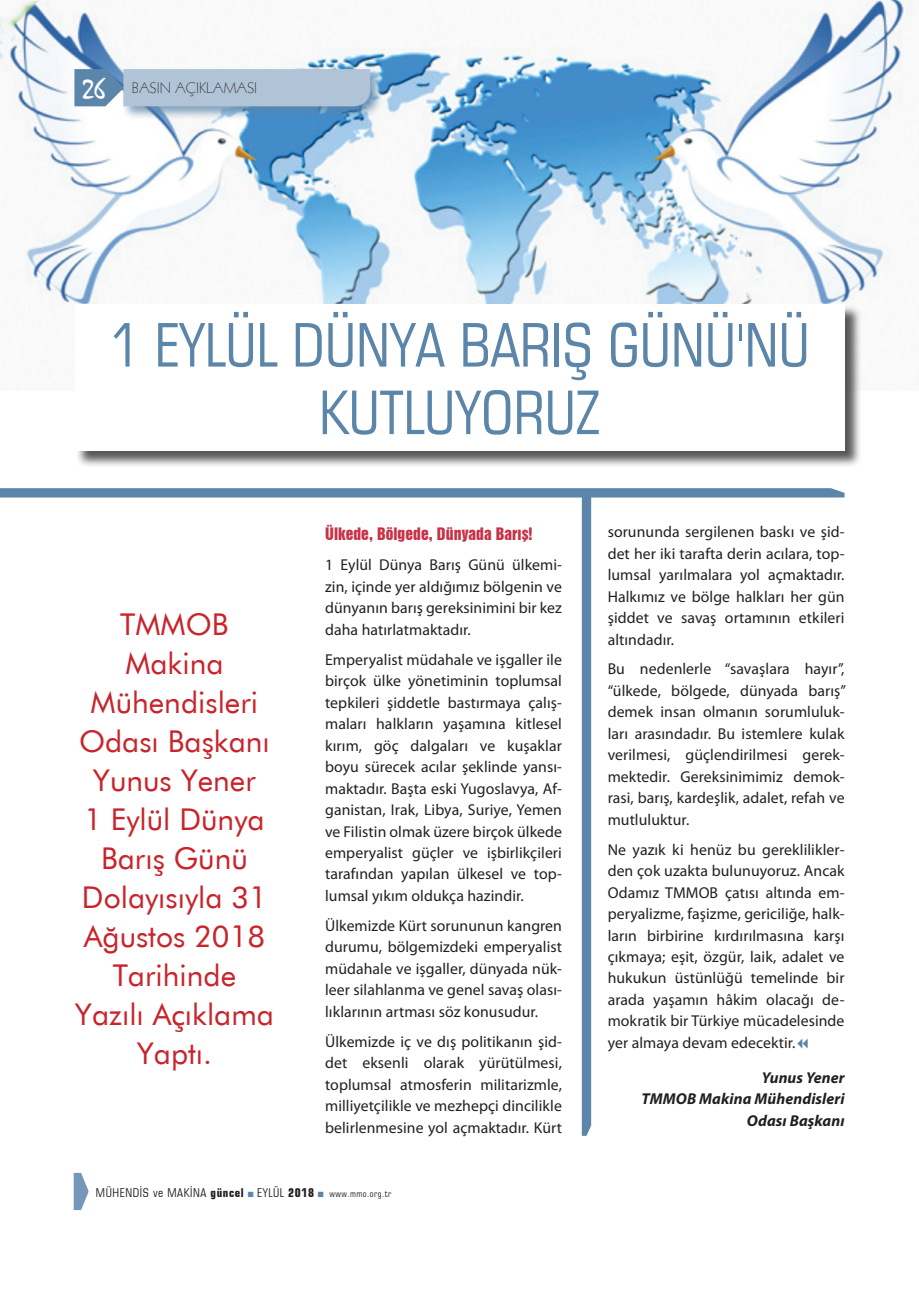
<style>
.page{position:relative;width:919px;height:1289px;background:#fff}
.page>*{position:absolute;margin:0;border:0;box-sizing:border-box;transform-origin:0 0}
.t1{font:condensed 60px/67.5px "Square 721 BT";color:#5b85a9;text-align:center}
.t2{font:30px/39px "Futura BT";color:#c8242b;text-align:center}
.t3{font:15.75px/21.5px "Myriad Pro";letter-spacing:.005em;color:#231f20;text-align:justify}
.t4{font:italic 700 15.75px/21.8px "Myriad Pro";letter-spacing:.005em;color:#231f20;text-align:right}
.t5{font:15.75px "Swiss 921 BT Regular A";letter-spacing:.005em;color:#c93146}
.t6{font:15px "Geometric 231 BT Light C";color:#231f20}
.t7{font:condensed 12px "Square 721 BT";letter-spacing:.05em;color:#231f20}
.t8{font:condensed 9px "Square 721 BT";letter-spacing:.05em;color:#231f20}
.s1{font-family:"TR Mystical Plain";font-size:27px;color:#fff}
.s2{font-weight:700}
</style>
<div class="page">
<img style="left:0;top:0;width:914px;height:305px">
<svg style="left:74px;top:1172px;width:14px;height:37px"></svg>
<div style="left:121px;top:67px;width:263px;height:53px;background:#5b85a9;opacity:.75"></div>
<svg style="left:74px;top:69px;width:296px;height:37px;background:#a5bad1"></svg>
<div style="left:75px;top:305px;width:786px;height:163px;background:#231f20;opacity:.75"></div>
<div style="left:75px;top:304px;width:769px;height:147px;background:#fff"></div>
<svg style="left:290px;top:299px;width:523px;height:5px"></svg>
<svg style="left:0;top:488px;width:844px;height:647px"></svg>
<p class="t6" style="left:82px;top:79px;width:176px"><span class="s1">26</span> BASIN AÇIKLAMASI</p>
<h1 class="t1" style="left:109px;top:311px;width:701px">1 EYLÜL DÜNYA BARIŞ GÜNÜ'NÜ<br>KUTLUYORUZ</h1>
<h2 class="t2" style="left:75px;top:604px;width:200px">TMMOB<br>Makina<br>Mühendisleri<br>Odası Başkanı<br>Yunus Yener<br>1 Eylül Dünya<br>Barış Günü<br>Dolayısıyla 31<br>Ağustos 2018<br>Tarihinde<br>Yazılı Açıklama<br>Yaptı.</h2>
<p class="t5" style="left:325px;top:523px;width:209px">Ülkede, Bölgede, Dünyada Barış!</p>
<p class="t3" style="left:325px;top:554px;width:238px">1 Eylül Dünya Barış Günü ülkemi&shy;zin, içinde yer aldığımız bölgenin ve dünyanın barış gereksinimini bir kez daha hatırlatmaktadır.</p>
<p class="t3" style="left:325px;top:648px;width:238px">Emperyalist müdahale ve işgaller ile birçok ülke yönetiminin toplumsal tepkileri şiddetle bastırmaya çalış&shy;maları halkların yaşamına kitlesel kırım, göç dalgaları ve kuşaklar boyu sürecek acılar şeklinde yansı&shy;maktadır. Başta eski Yugoslavya, Af&shy;ganistan, Irak, Libya, Suriye, Yemen ve Filistin olmak üzere birçok ülkede emperyalist güçler ve işbirlikçileri tarafından yapılan ülkesel ve top&shy;lumsal yıkım oldukça hazindir.</p>
<p class="t3" style="left:325px;top:914px;width:238px">Ülkemizde Kürt sorununun kangren durumu, bölgemizdeki emperyalist müdahale ve işgaller, dünyada nük&shy;leer silahlanma ve genel savaş olası&shy;lıklarının artması söz konusudur.</p>
<p class="t3" style="left:325px;top:1030px;width:238px">Ülkemizde iç ve dış politikanın şid&shy;det eksenli olarak yürütülmesi, toplumsal atmosferin militarizmle, milliyetçilikle ve mezhepçi dincilikle belirlenmesine yol açmaktadır. Kürt</p>
<p class="t7" style="left:96px;top:1185px;width:219px">MÜHENDİS ve MAKİNA <span class="s2">güncel</span> EYLÜL <span class="s2">2018</span></p>
<p class="t8" style="left:329px;top:1188px;width:63px">www.mmo.org.tr</p>
<p class="t3" style="left:607px;top:521px;width:238px">sorununda sergilenen baskı ve şid&shy;det her iki tarafta derin acılara, top&shy;lumsal yarılmalara yol açmaktadır.<br>Halkımız ve bölge halkları her gün şiddet ve savaş ortamının etkileri altındadır.</p>
<p class="t3" style="left:607px;top:658px;width:240px">Bu nedenlerle “savaşlara hayır”, “ülkede, bölgede, dünyada barış” demek insan olmanın sorumluluk&shy;ları arasındadır. Bu istemlere kulak verilmesi, güçlendirilmesi gerek&shy;mektedir. Gereksinimimiz demok&shy;rasi, barış, kardeşlik, adalet, refah ve mutluluktur.</p>
<p class="t3" style="left:607px;top:838px;width:238px">Ne yazık ki henüz bu gereklilikler&shy;den çok uzakta bulunuyoruz. Ancak Odamız TMMOB çatısı altında em&shy;peryalizme, faşizme, gericiliğe, halk&shy;ların birbirine kırdırılmasına karşı çıkmaya; eşit, özgür, laik, adalet ve hukukun üstünlüğü temelinde bir arada yaşamın hâkim olacağı de&shy;mokratik bir Türkiye mücadelesinde yer almaya devam edecektir.</p>
<p class="t4" style="left:641px;top:1065px;width:204px">Yunus Yener<br>TMMOB Makina Mühendisleri<br>Odası Başkanı</p>
</div>
